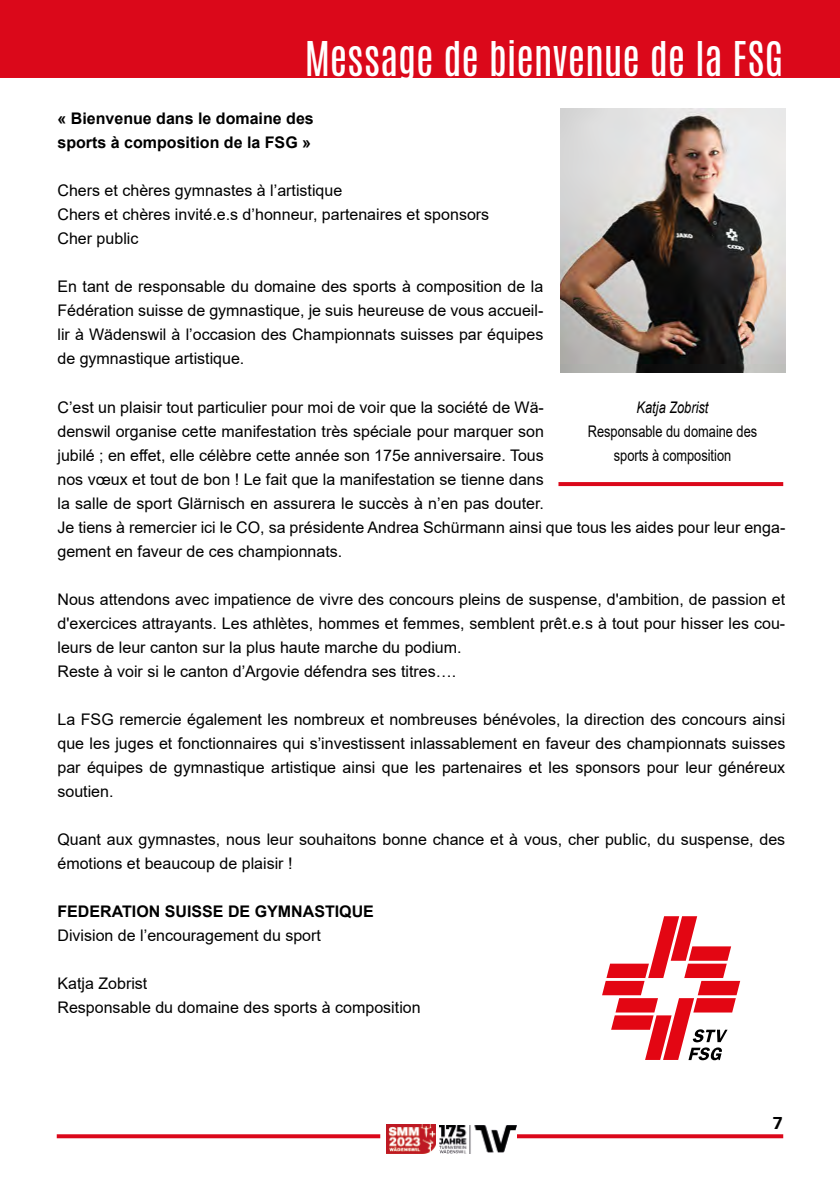
<style>
.page{position:relative;width:840px;height:1191px;background:#fff}
.page>*{position:absolute;margin:0;border:0;box-sizing:border-box;transform-origin:0 0}
.t1{font:40px "Antonio";letter-spacing:-.005em;color:#fff}
.t2{font:700 18px "Frutiger Next Pro";color:#000}
.t3{font:16px/24px "Arial";color:#000}
.t4{font:700 16px/24px "Arial";color:#000}
.t5{font:16px/24px "Arial";color:#000;text-align:center;scale:.8 1}
.t6{font:italic 16px "Arial";color:#000;scale:.8 1}
</style>
<div class="page">
<svg style="left:57px;top:1134px;width:323px;height:4px"></svg>
<svg style="left:517px;top:1134px;width:265px;height:4px"></svg>
<img style="left:386px;top:1124px;width:49px;height:29px">
<img style="left:439px;top:1125px;width:76px;height:28px">
<div style="left:0;top:0;width:839px;height:78px;background:#db081a"></div>
<img style="left:560px;top:109px;width:224px;height:264px">
<svg style="left:558px;top:482px;width:224px;height:4px"></svg>
<svg style="left:602px;top:916px;width:137px;height:144px"></svg>
<h1 class="t1" style="left:304px;top:30px;width:480px">Message de bienvenue de la FSG</h1>
<p class="t4" style="left:57px;top:107px;width:258px">« Bienvenue dans le domaine des sports à composition de la FSG »</p>
<p class="t3" style="left:57px;top:179px;width:433px">Chers et chères gymnastes à l’artistique<br>Chers et chères invité.e.s d’honneur, partenaires et sponsors<br>Cher public</p>
<p class="t3" style="left:57px;top:275px;width:487px;text-align:justify">En tant de responsable du domaine des sports à composition de la Fédération suisse de gymnastique, je suis heureuse de vous accueil&shy;lir à Wädenswil à l’occasion des Championnats suisses par équipes de gymnastique artistique.</p>
<p class="t3" style="left:57px;top:395px;width:729px">C’est un plaisir tout particulier pour moi de voir que la société de Wä-<br>denswil organise cette manifestation très spéciale pour marquer son<br>jubilé ; en effet, elle célèbre cette année son 175e anniversaire. Tous<br>nos vœux et tout de bon ! Le fait que la manifestation se tienne dans<br>la salle de sport Glärnisch en assurera le succès à n’en pas douter.<br>Je tiens à remercier ici le CO, sa présidente Andrea Schürmann ainsi que tous les aides pour leur enga&shy;gement en faveur de ces championnats.</p>
<p class="t3" style="left:57px;top:587px;width:729px">Nous attendons avec impatience de vivre des concours pleins de suspense, d'ambition, de passion et d'exercices attrayants. Les athlètes, hommes et femmes, semblent prêt.e.s à tout pour hisser les cou&shy;leurs de leur canton sur la plus haute marche du podium.<br>Reste à voir si le canton d’Argovie défendra ses titres….</p>
<p class="t3" style="left:57px;top:707px;width:729px;text-align:justify">La FSG remercie également les nombreux et nombreuses bénévoles, la direction des concours ainsi que les juges et fonctionnaires qui s’investissent inlassablement en faveur des championnats suisses par équipes de gymnastique artistique ainsi que les partenaires et les sponsors pour leur généreux soutien.</p>
<p class="t3" style="left:57px;top:827px;width:729px">Quant aux gymnastes, nous leur souhaitons bonne chance et à vous, cher public, du suspense, des émotions et beaucoup de plaisir !</p>
<p class="t4" style="left:57px;top:899px;width:318px">FEDERATION SUISSE DE GYMNASTIQUE</p>
<p class="t3" style="left:57px;top:923px;width:265px">Division de l’encouragement du sport</p>
<p class="t3" style="left:57px;top:971px;width:364px">Katja Zobrist<br>Responsable du domaine des sports à composition</p>
<p class="t6" style="left:636px;top:396px;width:91px">Katja Zobrist</p>
<p class="t5" style="left:587px;top:419px;width:213px">Responsable du domaine des sports à composition</p>
<p class="t2" style="left:772px;top:1112px;width:12px">7</p>
</div>
